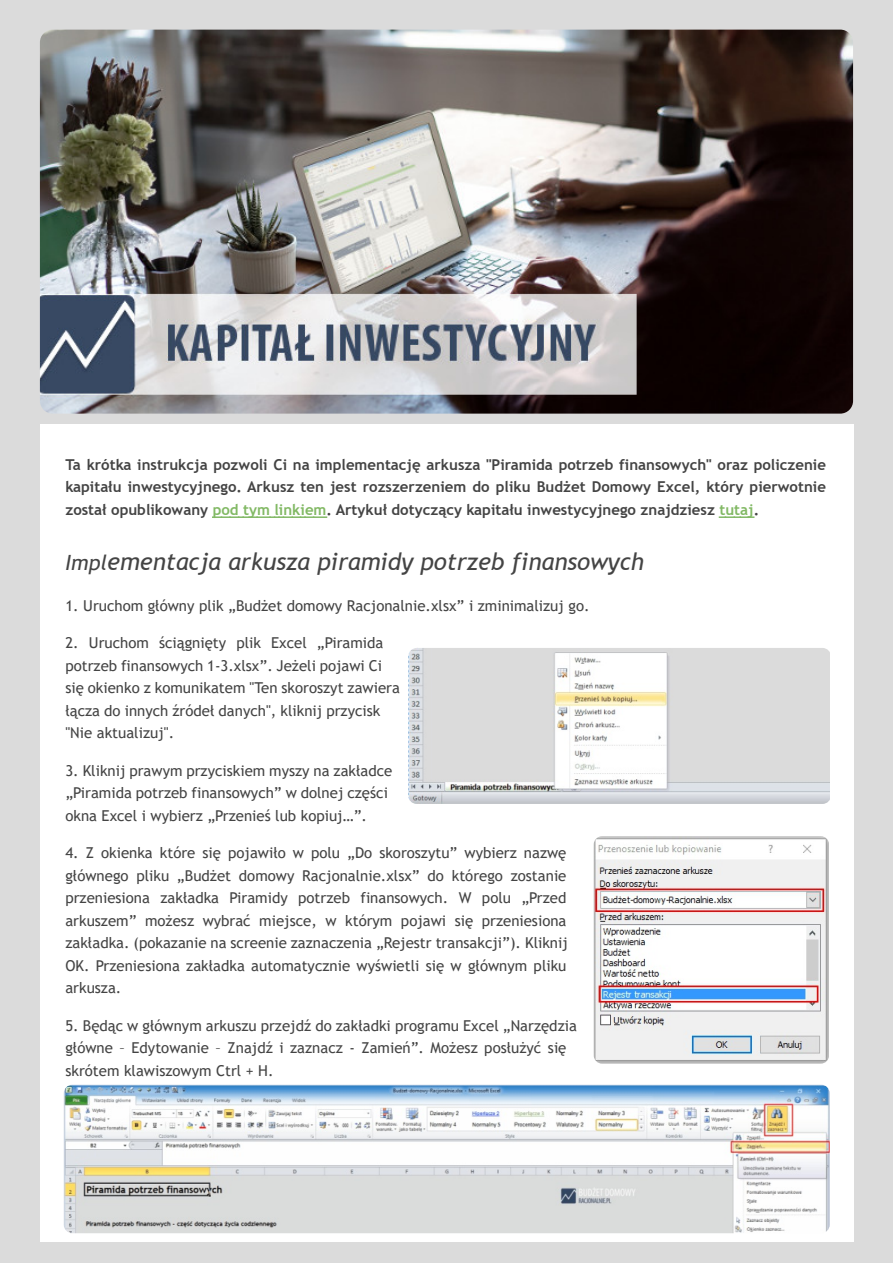
<style>
.page{position:relative;width:893px;height:1263px;background:#dbdbdb}
.page>*{position:absolute;margin:0;border:0;box-sizing:border-box;transform-origin:0 0}
.t1{font:italic 24px "Trebuchet MS";color:#444}
.t2{font:15px/22.5px "Trebuchet MS";color:#444}
.t3{font:700 15px/22.5px "Trebuchet MS";color:#444;text-align:justify}
.s1{color:#82b965}
.s2{font-size:21px}
</style>
<div class="page">
<img style="left:40px;top:30px;width:813px;height:384px;border-radius:13px">
<div style="left:40px;top:424px;width:813px;height:818px;background:#fff"></div>
<svg style="left:213px;top:516px;width:113px;height:2px"></svg>
<svg style="left:719px;top:516px;width:35px;height:2px"></svg>
<img style="left:408px;top:648px;width:422px;height:156px;border-radius:9px">
<img style="left:594px;top:836px;width:234px;height:228px;border-radius:9px">
<img style="left:64px;top:1085px;width:766px;height:148px;border-radius:9px">
<p class="t3" style="left:65px;top:453px;width:762px">Ta krótka instrukcja pozwoli Ci na implementację arkusza "Piramida potrzeb finansowych" oraz policzenie kapitału inwestycyjnego. Arkusz ten jest rozszerzeniem do pliku Budżet Domowy Excel, który pierwotnie został opublikowany <span class="s1">pod tym linkiem</span>. Artykuł dotyczący kapitału inwestycyjnego znajdziesz <span class="s1">tutaj</span>.</p>
<h1 class="t1" style="left:65px;top:547px;width:580px"><span class="s2">Impl</span>ementacja arkusza piramidy potrzeb finansowych</h1>
<p class="t2" style="left:65px;top:594px;width:526px">1. Uruchom główny plik „Budżet domowy Racjonalnie.xlsx” i zminimalizuj go.</p>
<p class="t2" style="left:65px;top:631px;width:336px">2. Uruchom ściągnięty plik Excel „Piramida potrzeb finansowych 1‐3.xlsx”. Jeżeli pojawi Ci się okienko z komunikatem "Ten skoroszyt zawiera łącza do innych źródeł danych", kliknij przycisk "Nie aktualizuj".</p>
<p class="t2" style="left:65px;top:759px;width:328px">3. Kliknij prawym przyciskiem myszy na zakładce „Piramida potrzeb finansowych” w dolnej części okna Excel i wybierz „Przenieś lub kopiuj…”.</p>
<p class="t2" style="left:65px;top:841px;width:504px;text-align:justify">4. Z okienka które się pojawiło w polu „Do skoroszytu” wybierz nazwę głównego pliku „Budżet domowy Racjonalnie.xlsx” do którego zostanie przeniesiona zakładka Piramidy potrzeb finansowych. W polu „Przed arkuszem” możesz wybrać miejsce, w którym pojawi się przeniesiona zakładka. (pokazanie na screenie zaznaczenia „Rejestr transakcji”). Kliknij OK. Przeniesiona zakładka automatycznie wyświetli się w głównym pliku arkusza.</p>
<p class="t2" style="left:65px;top:1014px;width:513px">5. Będąc w głównym arkuszu przejdź do zakładki programu Excel „Narzędzia główne – Edytowanie – Znajdź i zaznacz ‐ Zamień”. Możesz posłużyć się skrótem klawiszowym Ctrl + H.</p>
</div>
